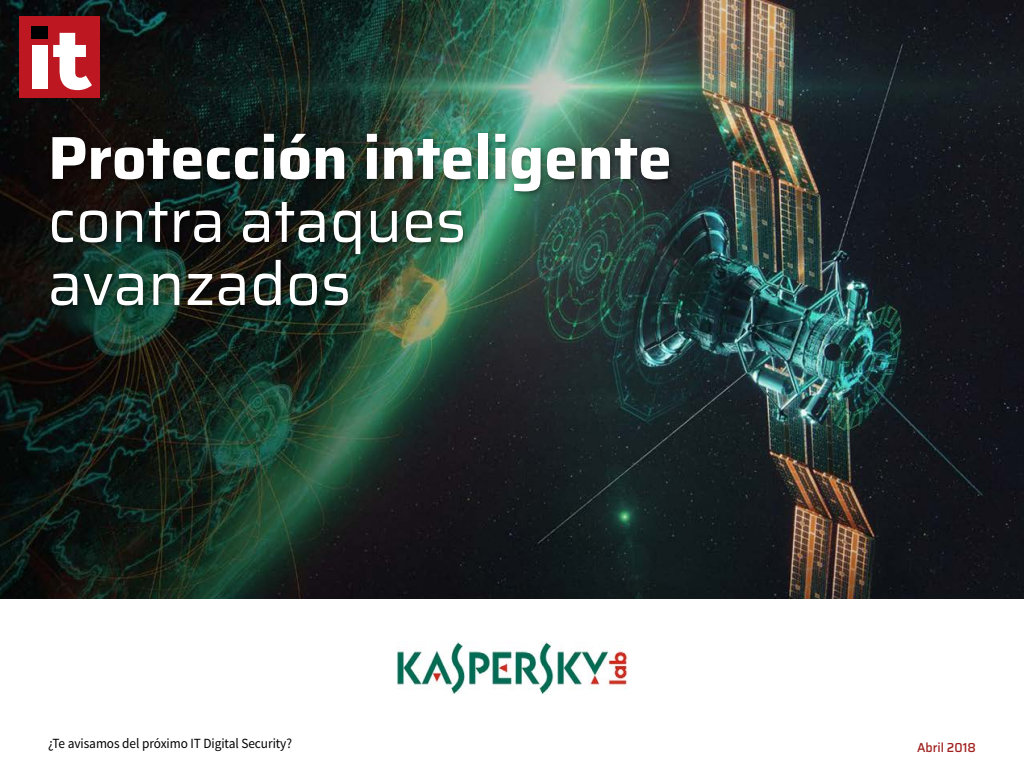
<style>
.page{position:relative;width:1024px;height:768px;background:#fff}
.page>*{position:absolute;margin:0;border:0;box-sizing:border-box;transform-origin:0 0}
.t1{font:60.7px/63px "Saira";color:#fff}
.t2{font:700 60.7px "Saira";color:#fff}
.t3{font:14px "Source Sans Pro";letter-spacing:-.005em;color:#000;scale:.95 1}
.t4{font:500 13px "Saira";color:#a0211f;scale:.95 1}
</style>
<div class="page">
<img style="left:0;top:0;width:1024px;height:599px">
<div style="left:47px;top:130px;width:629px;height:183px;background:#000;opacity:.5"></div>
<img style="left:396px;top:642px;width:232px;height:52px">
<div style="left:19px;top:17px;width:81px;height:81px;background:#bd1822"></div>
<div style="left:31px;top:27px;width:17px;height:12px;background:#000"></div>
<div style="left:32px;top:45px;width:15px;height:43px;background:#fff"></div>
<svg style="left:53px;top:33px;width:39px;height:57px"></svg>
<h1 class="t2" style="left:48px;top:111px;width:625px">Protección inteligente</h1>
<h1 class="t1" style="left:48px;top:188px;width:420px">contra ataques avanzados</h1>
<p class="t3" style="left:48px;top:734px;width:258px">¿Te avisamos del próximo IT Digital Security?</p>
<p class="t4" style="left:917px;top:738px;width:64px">Abril 2018</p>
</div>
